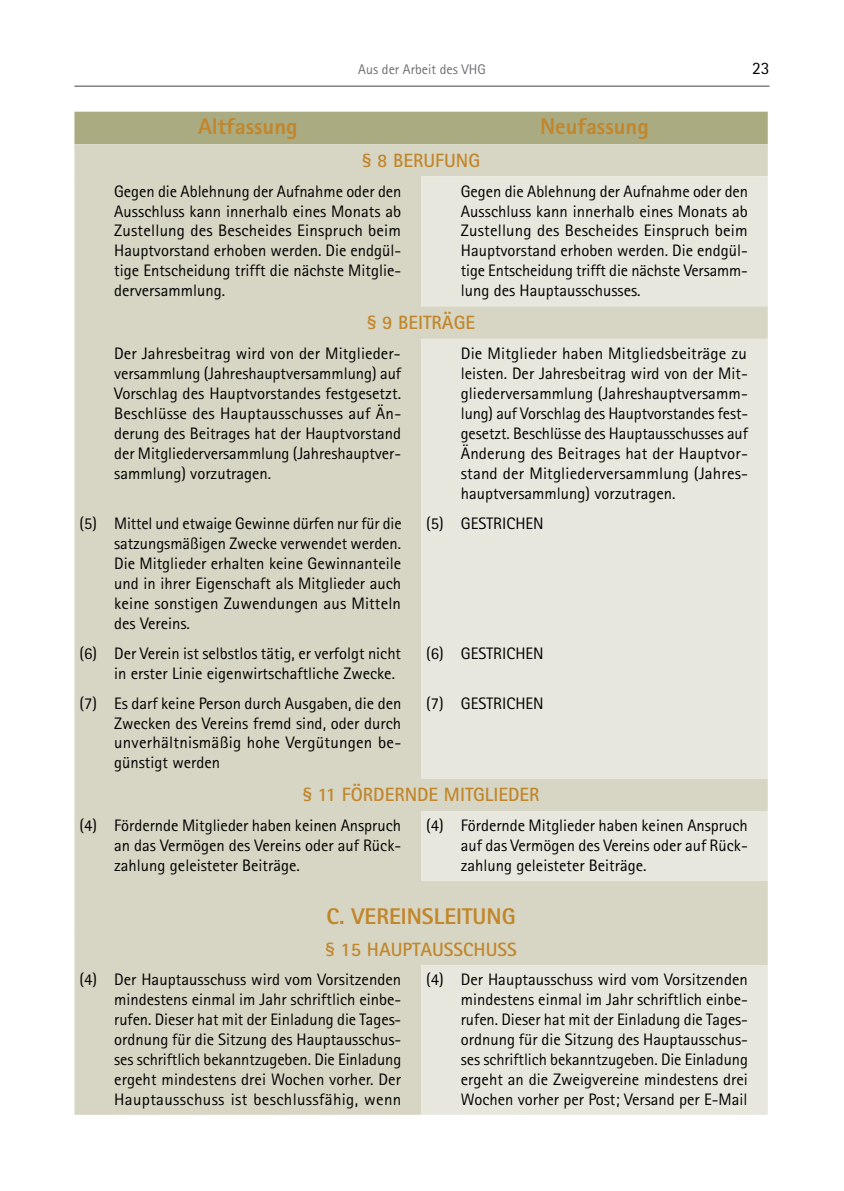
<style>
.page{position:relative;width:844px;height:1191px;background:#fff}
.page>*{position:absolute;margin:0;border:0;box-sizing:border-box;transform-origin:0 0}
.t1{font:800 22.75px "Rotis Sans Serif";color:#c2862b}
.t2{font:700 19.25px "Rotis Sans Serif";color:#c2862b}
.t3{font:17.5px "Rotis Sans Serif";color:#000}
.t4{font:16.62px/19.9px "Rotis Sans Serif";color:#000;text-align:justify}
.t5{font:14px "Rotis Sans Serif";color:#6d6e71}
</style>
<div class="page">
<hr style="left:74px;top:85px;width:695px;height:2px;background:#6d6e71">
<div style="left:74px;top:112px;width:693px;height:32px;background:#abab82"></div>
<div style="left:74px;top:144px;width:693px;height:970px;background:#d7d6c4"></div>
<svg style="left:421px;top:176px;width:346px;height:938px;background:#e5e4d9"></svg>
<p class="t5" style="left:358px;top:61px;width:129px">Aus der Arbeit des VHG</p>
<p class="t3" style="left:751px;top:58px;width:19px">23</p>
<h1 class="t1" style="left:198px;top:112px;width:101px">Altfassung</h1>
<h1 class="t1" style="left:540px;top:112px;width:110px">Neufassung</h1>
<p class="t2" style="left:362px;top:148px;width:119px">§ 8 BERUFUNG</p>
<p class="t4" style="left:114px;top:181px;width:289px">Gegen die Ablehnung der Aufnahme oder den Ausschluss kann innerhalb eines Monats ab Zustellung des Bescheides Einspruch beim Hauptvorstand erhoben werden. Die endgül&shy;tige Entscheidung trifft die nächste Mitglie&shy;derversammlung.</p>
<p class="t4" style="left:460px;top:181px;width:289px">Gegen die Ablehnung der Aufnahme oder den Ausschluss kann innerhalb eines Monats ab Zustellung des Bescheides Einspruch beim Hauptvorstand erhoben werden. Die endgül&shy;tige Entscheidung trifft die nächste Versamm&shy;lung des Hauptausschusses.</p>
<p class="t2" style="left:367px;top:310px;width:109px">§ 9 BEITRÄGE</p>
<p class="t4" style="left:114px;top:343px;width:288px">Der Jahresbeitrag wird von der Mitglieder&shy;versammlung (Jahreshauptversammlung) auf Vorschlag des Hauptvorstandes festgesetzt.<br>Beschlüsse des Hauptausschusses auf Än&shy;derung des Beitrages hat der Hauptvorstand der Mitgliederversammlung (Jahreshauptver&shy;sammlung) vorzutragen.</p>
<p class="t4" style="left:460px;top:343px;width:288px">Die Mitglieder haben Mitgliedsbeiträge zu leisten. Der Jahresbeitrag wird von der Mit&shy;gliederversammlung (Jahreshauptversamm&shy;lung) auf Vorschlag des Hauptvorstandes fest&shy;gesetzt. Beschlüsse des Hauptausschusses auf Änderung des Beitrages hat der Hauptvor&shy;stand der Mitgliederversammlung (Jahres&shy;hauptversammlung) vorzutragen.</p>
<p class="t4" style="left:114px;top:513px;width:289px;text-indent:-35px">(5) Mittel und etwaige Gewinne dürfen nur für die satzungsmäßigen Zwecke verwendet werden.<br>Die Mitglieder erhalten keine Gewinnanteile und in ihrer Eigenschaft als Mitglieder auch keine sonstigen Zuwendungen aus Mitteln des Vereins.</p>
<p class="t4" style="left:426px;top:513px;width:119px">(5) GESTRICHEN</p>
<p class="t4" style="left:114px;top:643px;width:288px;text-indent:-35px">(6) Der Verein ist selbstlos tätig, er verfolgt nicht in erster Linie eigenwirtschaftliche Zwecke.</p>
<p class="t4" style="left:426px;top:643px;width:119px">(6) GESTRICHEN</p>
<p class="t4" style="left:114px;top:693px;width:289px;text-indent:-35px">(7) Es darf keine Person durch Ausgaben, die den Zwecken des Vereins fremd sind, oder durch unverhältnismäßig hohe Vergütungen be&shy;günstigt werden</p>
<p class="t4" style="left:426px;top:693px;width:119px">(7) GESTRICHEN</p>
<p class="t2" style="left:302px;top:782px;width:238px">§ 11 FÖRDERNDE MITGLIEDER</p>
<p class="t4" style="left:114px;top:815px;width:288px;text-indent:-35px">(4) Fördernde Mitglieder haben keinen Anspruch an das Vermögen des Vereins oder auf Rück&shy;zahlung geleisteter Beiträge.</p>
<p class="t4" style="left:460px;top:815px;width:288px;text-indent:-35px">(4) Fördernde Mitglieder haben keinen Anspruch auf das Vermögen des Vereins oder auf Rück&shy;zahlung geleisteter Beiträge.</p>
<h1 class="t1" style="left:326px;top:901px;width:190px">C. VEREINSLEITUNG</h1>
<p class="t2" style="left:325px;top:937px;width:193px">§ 15 HAUPTAUSSCHUSS</p>
<p class="t4" style="left:114px;top:969px;width:288px;text-indent:-35px">(4) Der Hauptausschuss wird vom Vorsitzenden mindestens einmal im Jahr schriftlich einbe&shy;rufen. Dieser hat mit der Einladung die Tages&shy;ordnung für die Sitzung des Hauptausschus&shy;ses schriftlich bekanntzugeben. Die Einladung ergeht mindestens drei Wochen vorher. Der Hauptausschuss ist beschlussfähig, wenn</p>
<p class="t4" style="left:460px;top:969px;width:288px;text-indent:-35px">(4) Der Hauptausschuss wird vom Vorsitzenden mindestens einmal im Jahr schriftlich einbe&shy;rufen. Dieser hat mit der Einladung die Tages&shy;ordnung für die Sitzung des Hauptausschus&shy;ses schriftlich bekanntzugeben. Die Einladung ergeht an die Zweigvereine mindestens drei Wochen vorher per Post; Versand per E-Mail</p>
</div>
